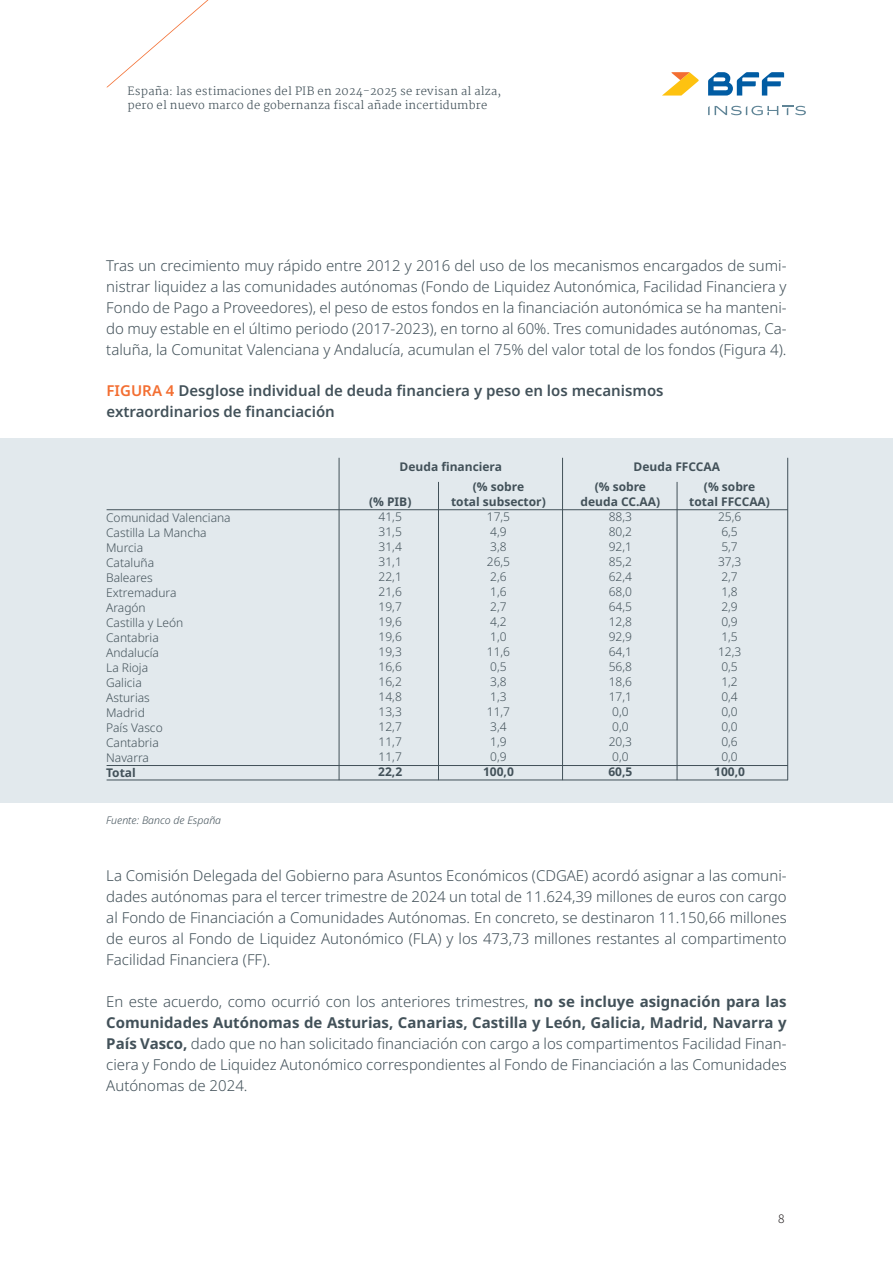
<style>
.page{position:relative;width:893px;height:1263px;background:#fff}
.page>*{position:absolute;margin:0;border:0;box-sizing:border-box;transform-origin:0 0}
.t1{font:300 15px/21px "Noto Sans";color:#425159;text-align:justify}
.t2{font:600 15px/21px "Noto Sans";color:#425159}
.t3{font:300 12px "Noto Sans";color:#425159}
.t4{font:700 12px "Noto Sans";color:#425159}
.t5{font:300 12px "Noto Sans TC";color:#231f20}
.t6{font:300 11.25px "Martel";letter-spacing:.02em;color:#425159}
.t7{font:italic 300 10.5px "Noto Sans";color:#425159}
.s1{color:#f36e31}
.s2{font-weight:700}
</style>
<div class="page">
<svg style="left:708px;top:72px;width:76px;height:24px"></svg>
<svg style="left:662px;top:72px;width:37px;height:24px"></svg>
<svg style="left:708px;top:106px;width:98px;height:9px"></svg>
<div style="left:0;top:438px;width:893px;height:364px;background:#e2e9ed"></div>
<hr style="left:107px;top:509px;width:681px;height:1px;background:#425159">
<hr style="left:107px;top:765px;width:681px;height:1px;background:#425159">
<hr style="left:107px;top:780px;width:681px;height:1px;background:#425159">
<hr style="left:787px;top:458px;width:1px;height:322px;background:#425159">
<hr style="left:339px;top:458px;width:1px;height:322px;background:#425159">
<hr style="left:438px;top:482px;width:1px;height:298px;background:#425159">
<hr style="left:677px;top:482px;width:1px;height:298px;background:#425159">
<hr style="left:562px;top:458px;width:1px;height:322px;background:#425159">
<svg style="left:107px;top:0;width:101px;height:87px"></svg>
<p class="t6" style="left:128px;top:85px;width:375px">España: las estimaciones del PIB en 2024-2025 se revisan al alza,</p>
<p class="t6" style="left:128px;top:99px;width:361px">pero el nuevo marco de gobernanza fiscal añade incertidumbre</p>
<p class="t1" style="left:106px;top:256px;width:682px">Tras un crecimiento muy rápido entre 2012 y 2016 del uso de los mecanismos encargados de sumi&shy;nistrar liquidez a las comunidades autónomas (Fondo de Liquidez Autonómica, Facilidad Financiera y Fondo de Pago a Proveedores), el peso de estos fondos en la financiación autonómica se ha manteni&shy;do muy estable en el último periodo (2017-2023), en torno al 60%. Tres comunidades autónomas, Ca&shy;taluña, la Comunitat Valenciana y Andalucía, acumulan el 75% del valor total de los fondos (Figura 4).</p>
<p class="t2" style="left:107px;top:380px;width:558px"><span class="s1">FIGURA 4</span> Desglose individual de deuda financiera y peso en los mecanismos extraordinarios de financiación</p>
<p class="t3" style="left:106px;top:509px;width:126px">Comunidad Valenciana</p>
<p class="t3" style="left:106px;top:524px;width:102px">Castilla La Mancha</p>
<p class="t3" style="left:106px;top:539px;width:39px">Murcia</p>
<p class="t3" style="left:106px;top:554px;width:49px">Cataluña</p>
<p class="t3" style="left:106px;top:569px;width:48px">Baleares</p>
<p class="t3" style="left:106px;top:584px;width:72px">Extremadura</p>
<p class="t3" style="left:106px;top:599px;width:41px">Aragón</p>
<p class="t3" style="left:106px;top:614px;width:79px">Castilla y León</p>
<p class="t3" style="left:106px;top:629px;width:54px">Cantabria</p>
<p class="t3" style="left:106px;top:644px;width:54px">Andalucía</p>
<p class="t3" style="left:106px;top:659px;width:44px">La Rioja</p>
<p class="t3" style="left:106px;top:674px;width:37px">Galicia</p>
<p class="t3" style="left:106px;top:689px;width:45px">Asturias</p>
<p class="t3" style="left:106px;top:704px;width:40px">Madrid</p>
<p class="t3" style="left:106px;top:719px;width:58px">País Vasco</p>
<p class="t3" style="left:106px;top:734px;width:54px">Cantabria</p>
<p class="t3" style="left:106px;top:749px;width:44px">Navarra</p>
<p class="t4" style="left:106px;top:764px;width:31px">Total</p>
<p class="t7" style="left:106px;top:813px;width:117px">Fuente: Banco de España</p>
<p class="t4" style="left:400px;top:458px;width:104px">Deuda financiera</p>
<p class="t4" style="left:634px;top:458px;width:88px">Deuda FFCCAA</p>
<p class="t4" style="left:595px;top:478px;width:53px">(% sobre</p>
<p class="t4" style="left:581px;top:493px;width:81px">deuda CC.AA)</p>
<p class="t3" style="left:609px;top:508px;width:25px">88,3</p>
<p class="t3" style="left:609px;top:523px;width:25px">80,2</p>
<p class="t3" style="left:609px;top:538px;width:25px">92,1</p>
<p class="t3" style="left:609px;top:553px;width:25px">85,2</p>
<p class="t3" style="left:609px;top:568px;width:25px">62,4</p>
<p class="t3" style="left:609px;top:583px;width:25px">68,0</p>
<p class="t3" style="left:609px;top:598px;width:25px">64,5</p>
<p class="t3" style="left:609px;top:613px;width:25px">12,8</p>
<p class="t3" style="left:609px;top:628px;width:25px">92,9</p>
<p class="t3" style="left:609px;top:643px;width:25px">64,1</p>
<p class="t3" style="left:609px;top:658px;width:25px">56,8</p>
<p class="t3" style="left:609px;top:673px;width:25px">18,6</p>
<p class="t3" style="left:609px;top:688px;width:25px">17,1</p>
<p class="t3" style="left:612px;top:703px;width:18px">0,0</p>
<p class="t3" style="left:612px;top:718px;width:18px">0,0</p>
<p class="t3" style="left:609px;top:733px;width:25px">20,3</p>
<p class="t3" style="left:612px;top:748px;width:18px">0,0</p>
<p class="t4" style="left:608px;top:763px;width:26px">60,5</p>
<p class="t4" style="left:473px;top:478px;width:53px">(% sobre</p>
<p class="t4" style="left:451px;top:493px;width:96px">total subsector)</p>
<p class="t3" style="left:487px;top:508px;width:25px">17,5</p>
<p class="t3" style="left:490px;top:523px;width:18px">4,9</p>
<p class="t3" style="left:490px;top:538px;width:18px">3,8</p>
<p class="t3" style="left:487px;top:553px;width:25px">26,5</p>
<p class="t3" style="left:490px;top:568px;width:18px">2,6</p>
<p class="t3" style="left:490px;top:583px;width:18px">1,6</p>
<p class="t3" style="left:490px;top:598px;width:18px">2,7</p>
<p class="t3" style="left:490px;top:613px;width:18px">4,2</p>
<p class="t3" style="left:490px;top:628px;width:18px">1,0</p>
<p class="t3" style="left:487px;top:643px;width:25px">11,6</p>
<p class="t3" style="left:490px;top:658px;width:18px">0,5</p>
<p class="t3" style="left:490px;top:673px;width:18px">3,8</p>
<p class="t3" style="left:490px;top:688px;width:18px">1,3</p>
<p class="t3" style="left:487px;top:703px;width:25px">11,7</p>
<p class="t3" style="left:490px;top:718px;width:18px">3,4</p>
<p class="t3" style="left:490px;top:733px;width:18px">1,9</p>
<p class="t3" style="left:490px;top:748px;width:18px">0,9</p>
<p class="t4" style="left:483px;top:763px;width:32px">100,0</p>
<p class="t4" style="left:704px;top:478px;width:53px">(% sobre</p>
<p class="t4" style="left:689px;top:493px;width:82px">total FFCCAA)</p>
<p class="t3" style="left:718px;top:508px;width:25px">25,6</p>
<p class="t3" style="left:721px;top:523px;width:18px">6,5</p>
<p class="t3" style="left:721px;top:538px;width:18px">5,7</p>
<p class="t3" style="left:718px;top:553px;width:25px">37,3</p>
<p class="t3" style="left:721px;top:568px;width:18px">2,7</p>
<p class="t3" style="left:721px;top:583px;width:18px">1,8</p>
<p class="t3" style="left:721px;top:598px;width:18px">2,9</p>
<p class="t3" style="left:721px;top:613px;width:18px">0,9</p>
<p class="t3" style="left:721px;top:628px;width:18px">1,5</p>
<p class="t3" style="left:718px;top:643px;width:25px">12,3</p>
<p class="t3" style="left:721px;top:658px;width:18px">0,5</p>
<p class="t3" style="left:721px;top:673px;width:18px">1,2</p>
<p class="t3" style="left:721px;top:688px;width:18px">0,4</p>
<p class="t3" style="left:721px;top:703px;width:18px">0,0</p>
<p class="t3" style="left:721px;top:718px;width:18px">0,0</p>
<p class="t3" style="left:721px;top:733px;width:18px">0,6</p>
<p class="t3" style="left:721px;top:748px;width:18px">0,0</p>
<p class="t4" style="left:714px;top:763px;width:32px">100,0</p>
<p class="t4" style="left:369px;top:493px;width:44px">(% PIB)</p>
<p class="t3" style="left:379px;top:508px;width:25px">41,5</p>
<p class="t3" style="left:379px;top:523px;width:25px">31,5</p>
<p class="t3" style="left:379px;top:538px;width:25px">31,4</p>
<p class="t3" style="left:379px;top:553px;width:25px">31,1</p>
<p class="t3" style="left:379px;top:568px;width:25px">22,1</p>
<p class="t3" style="left:379px;top:583px;width:25px">21,6</p>
<p class="t3" style="left:379px;top:598px;width:25px">19,7</p>
<p class="t3" style="left:379px;top:613px;width:25px">19,6</p>
<p class="t3" style="left:379px;top:628px;width:25px">19,6</p>
<p class="t3" style="left:379px;top:643px;width:25px">19,3</p>
<p class="t3" style="left:379px;top:658px;width:25px">16,6</p>
<p class="t3" style="left:379px;top:673px;width:25px">16,2</p>
<p class="t3" style="left:379px;top:688px;width:25px">14,8</p>
<p class="t3" style="left:379px;top:703px;width:25px">13,3</p>
<p class="t3" style="left:379px;top:718px;width:25px">12,7</p>
<p class="t3" style="left:379px;top:733px;width:25px">11,7</p>
<p class="t3" style="left:379px;top:748px;width:25px">11,7</p>
<p class="t4" style="left:378px;top:763px;width:26px">22,2</p>
<p class="t1" style="left:106px;top:866px;width:682px">La Comisión Delegada del Gobierno para Asuntos Económicos (CDGAE) acordó asignar a las comuni&shy;dades autónomas para el tercer trimestre de 2024 un total de 11.624,39 millones de euros con cargo al Fondo de Financiación a Comunidades Autónomas. En concreto, se destinaron 11.150,66 millones de euros al Fondo de Liquidez Autonómico (FLA) y los 473,73 millones restantes al compartimento Facilidad Financiera (FF).</p>
<p class="t1" style="left:106px;top:992px;width:682px">En este acuerdo, como ocurrió con los anteriores trimestres, <span class="s2">no se incluye asignación para las Comunidades Autónomas de Asturias, Canarias, Castilla y León, Galicia, Madrid, Navarra y País Vasco,</span> dado que no han solicitado financiación con cargo a los compartimentos Facilidad Finan&shy;ciera y Fondo de Liquidez Autonómico correspondientes al Fondo de Financiación a las Comunidades Autónomas de 2024.</p>
<p class="t5" style="left:778px;top:1212px;width:8px">8</p>
</div>
